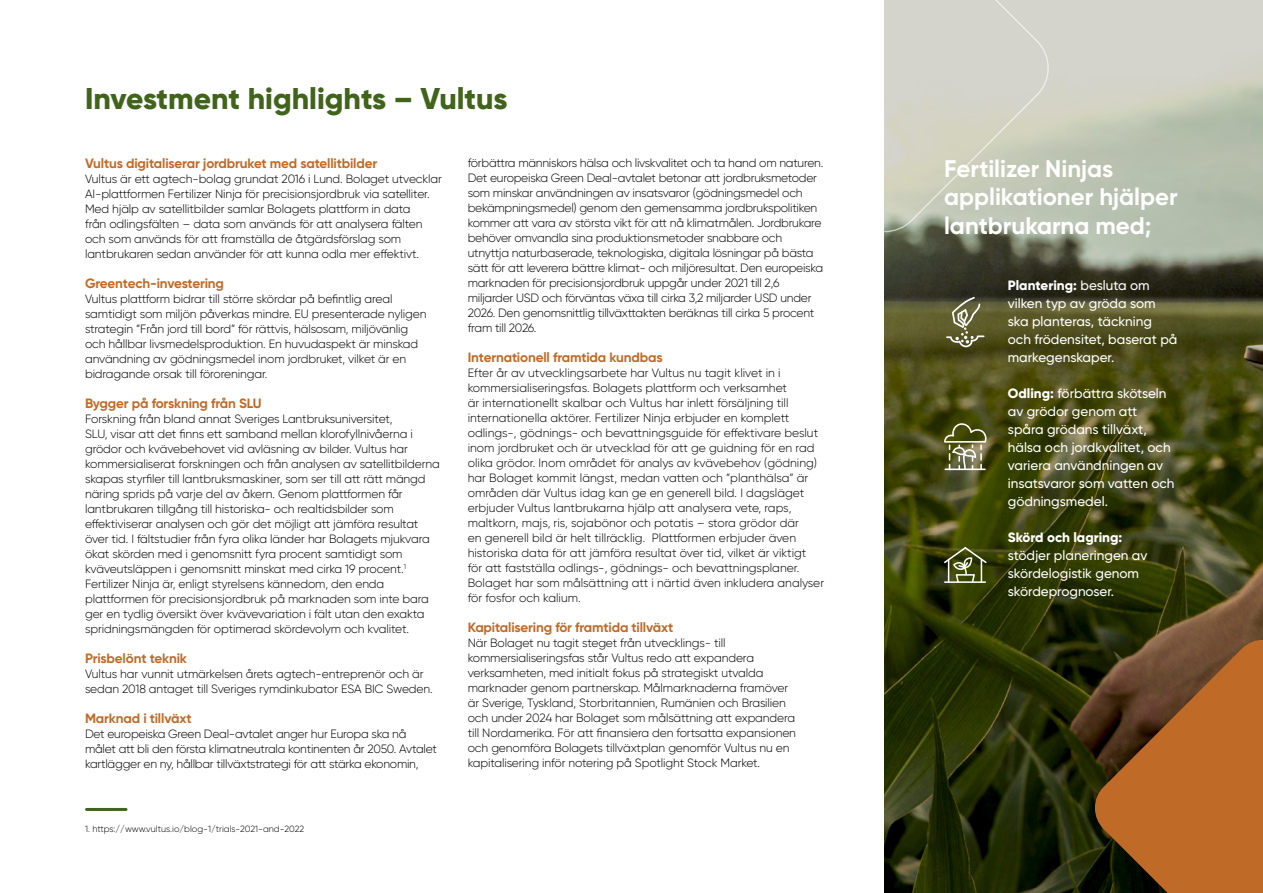
<style>
.page{position:relative;width:1263px;height:893px;background:#fff}
.page>*{position:absolute;margin:0;border:0;box-sizing:border-box;transform-origin:0 0}
.t1{font:800 30px "Gilroy";color:#3f641a}
.t2{font:700 24px/28.8px "Gilroy";color:#fff}
.t3{font:500 13.5px/18px "Gilroy";color:#fff}
.t4{font:700 13.5px "Gilroy";letter-spacing:-.01em;color:#c06a27}
.t5{font:800 13.5px "Gilroy";color:#fff}
.t6{font:300 12px/15px "Gilroy";letter-spacing:-.01em;color:#000}
.t7{font:300 9px "Gilroy";color:#000}
.s1{font-weight:800}
</style>
<div class="page">
<svg style="left:884px;top:0;width:379px;height:893px;background:#575c37"></svg>
<svg style="left:1092px;top:637px;width:171px;height:256px;background:#915422"></svg>
<svg style="left:884px;top:0;width:170px;height:237px;background:#cbcdc0"></svg>
<svg style="left:946px;top:297px;width:38px;height:50px;background:#767451"></svg>
<svg style="left:944px;top:547px;width:43px;height:36px;background:#666c3e"></svg>
<svg style="left:944px;top:423px;width:43px;height:47px;background:#797a50"></svg>
<hr style="left:87px;top:808px;width:39px;height:3px;background:#3f641a">
<h1 class="t1" style="left:85px;top:80px;width:424px">Investment highlights – Vultus</h1>
<p class="t4" style="left:85px;top:155px;width:294px">Vultus digitaliserar jordbruket med satellitbilder</p>
<p class="t6" style="left:85px;top:171px;width:358px">Vultus är ett agtech-bolag grundat 2016 i Lund. Bolaget utvecklar AI-plattformen Fertilizer Ninja för precisionsjordbruk via satelliter.<br>Med hjälp av satellitbilder samlar Bolagets plattform in data<br>från odlingsfälten – data som används för att analysera fälten och som används för att framställa de åtgärdsförslag som lantbrukaren sedan använder för att kunna odla mer effektivt.</p>
<p class="t4" style="left:85px;top:275px;width:140px">Greentech-investering</p>
<p class="t6" style="left:85px;top:291px;width:343px">Vultus plattform bidrar till större skördar på befintlig areal samtidigt som miljön påverkas mindre. EU presenterade nyligen strategin ”Från jord till bord” för rättvis, hälsosam, miljövänlig och hållbar livsmedelsproduktion. En huvudaspekt är minskad användning av gödningsmedel inom jordbruket, vilket är en bidragande orsak till föroreningar.</p>
<p class="t4" style="left:85px;top:395px;width:178px">Bygger på forskning från SLU</p>
<p class="t6" style="left:85px;top:411px;width:356px">Forskning från bland annat Sveriges Lantbruksuniversitet,<br>SLU, visar att det finns ett samband mellan klorofyllnivåerna i grödor och kvävebehovet vid avläsning av bilder. Vultus har kommersialiserat forskningen och från analysen av satellitbilderna skapas styrfiler till lantbruksmaskiner, som ser till att rätt mängd näring sprids på varje del av åkern. Genom plattformen får lantbrukaren tillgång till historiska- och realtidsbilder som effektiviserar analysen och gör det möjligt att jämföra resultat över tid. I fältstudier från fyra olika länder har Bolagets mjukvara ökat skörden med i genomsnitt fyra procent samtidigt som kväveutsläppen i genomsnitt minskat med cirka 19 procent.<sup>1<br></sup>Fertilizer Ninja är, enligt styrelsens kännedom, den enda plattformen för precisionsjordbruk på marknaden som inte bara ger en tydlig översikt över kvävevariation i fält utan den exakta spridningsmängden för optimerad skördevolym och kvalitet.</p>
<p class="t4" style="left:85px;top:650px;width:103px">Prisbelönt teknik</p>
<p class="t6" style="left:85px;top:666px;width:349px">Vultus har vunnit utmärkelsen årets agtech-entreprenör och är sedan 2018 antaget till Sveriges rymdinkubator ESA BIC Sweden.</p>
<p class="t4" style="left:85px;top:710px;width:108px">Marknad i tillväxt</p>
<p class="t6" style="left:85px;top:726px;width:353px">Det europeiska Green Deal-avtalet anger hur Europa ska nå målet att bli den första klimatneutrala kontinenten år 2050. Avtalet kartlägger en ny, hållbar tillväxtstrategi för att stärka ekonomin,</p>
<p class="t7" style="left:85px;top:823px;width:221px">1. https://www.vultus.io/blog-1/trials-2021-and-2022</p>
<p class="t6" style="left:468px;top:155px;width:357px">förbättra människors hälsa och livskvalitet och ta hand om naturen.<br>Det europeiska Green Deal-avtalet betonar att jordbruksmetoder som minskar användningen av insatsvaror (gödningsmedel och bekämpningsmedel) genom den gemensamma jordbrukspolitiken kommer att vara av största vikt för att nå klimatmålen. Jordbrukare behöver omvandla sina produktionsmetoder snabbare och utnyttja naturbaserade, teknologiska, digitala lösningar på bästa sätt för att leverera bättre klimat- och miljöresultat. Den europeiska marknaden för precisionsjordbruk uppgår under 2021 till 2,6 miljarder USD och förväntas växa till cirka 3,2 miljarder USD under 2026. Den genomsnittlig tillväxttakten beräknas till cirka 5 procent fram till 2026.</p>
<p class="t4" style="left:468px;top:349px;width:196px">Internationell framtida kundbas</p>
<p class="t6" style="left:468px;top:365px;width:358px">Efter år av utvecklingsarbete har Vultus nu tagit klivet in i kommersialiseringsfas. Bolagets plattform och verksamhet<br>är internationellt skalbar och Vultus har inlett försäljning till internationella aktörer. Fertilizer Ninja erbjuder en komplett odlings-, gödnings- och bevattningsguide för effektivare beslut inom jordbruket och är utvecklad för att ge guidning för en rad olika grödor. Inom området för analys av kvävebehov (gödning) har Bolaget kommit längst, medan vatten och ”planthälsa” är områden där Vultus idag kan ge en generell bild. I dagsläget erbjuder Vultus lantbrukarna hjälp att analysera vete, raps, maltkorn, majs, ris, sojabönor och potatis – stora grödor där<br>en generell bild är helt tillräcklig. Plattformen erbjuder även historiska data för att jämföra resultat över tid, vilket är viktigt<br>för att fastställa odlings-, gödnings- och bevattningsplaner.<br>Bolaget har som målsättning att i närtid även inkludera analyser för fosfor och kalium.</p>
<p class="t4" style="left:468px;top:619px;width:207px">Kapitalisering för framtida tillväxt</p>
<p class="t6" style="left:468px;top:635px;width:330px">När Bolaget nu tagit steget från utvecklings- till kommersialiseringsfas står Vultus redo att expandera verksamheten, med initialt fokus på strategiskt utvalda marknader genom partnerskap. Målmarknaderna framöver är Sverige, Tyskland, Storbritannien, Rumänien och Brasilien och under 2024 har Bolaget som målsättning att expandera till Nordamerika. För att finansiera den fortsatta expansionen och genomföra Bolagets tillväxtplan genomför Vultus nu en kapitalisering inför notering på Spotlight Stock Market.</p>
<h2 class="t2" style="left:944px;top:154px;width:235px">Fertilizer Ninjas applikationer hjälper lantbrukarna med;</h2>
<p class="t3" style="left:1008px;top:276px;width:171px"><span class="s1">Plantering:</span> besluta om vilken typ av gröda som ska planteras, täckning och frödensitet, baserat på markegenskaper.</p>
<p class="t3" style="left:1008px;top:384px;width:168px"><span class="s1">Odling:</span> förbättra skötseln av grödor genom att spåra grödans tillväxt, hälsa och jordkvalitet, och variera användningen av insatsvaror som vatten och gödningsmedel.</p>
<p class="t5" style="left:1008px;top:528px;width:116px">Skörd och lagring:</p>
<p class="t3" style="left:1008px;top:546px;width:141px">stödjer planeringen av skördelogistik genom skördeprognoser.</p>
</div>
